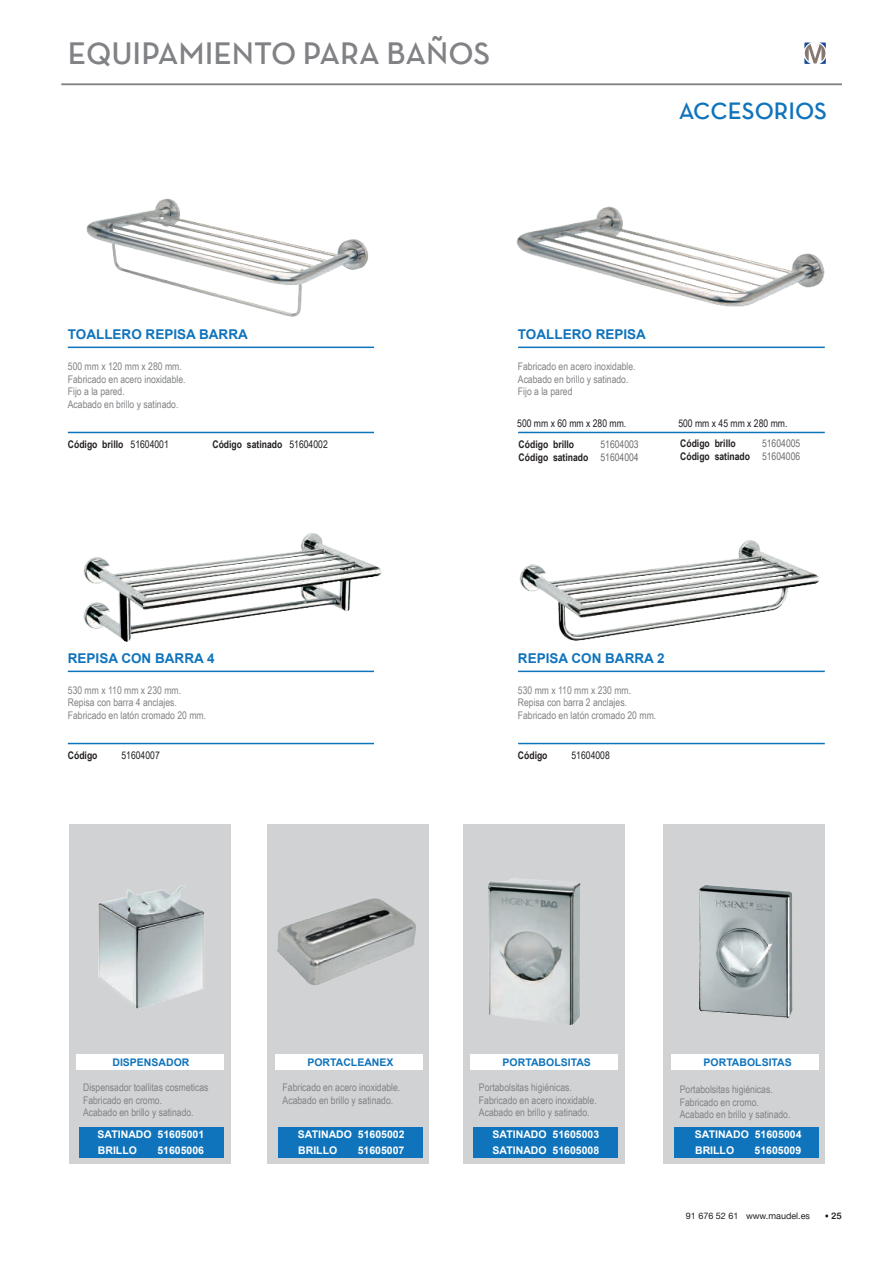
<style>
.page{position:relative;width:893px;height:1263px;background:#fff}
.page>*{position:absolute;margin:0;border:0;box-sizing:border-box;transform-origin:0 0}
.t1{font:31.5px "Neutra Text Demi SC";color:#808285}
.t2{font:24px "Neutra Text Demi SC";color:#1074bc}
.t3{font:700 13.5px "Arial";color:#1074bc}
.t4{font:10.5px/12.6px "Arial Narrow";color:#808285}
.t5{font:700 10.5px/15.5px "Arial";color:#fff}
.t6{font:700 10.5px "Arial Narrow";color:#231f20}
.t7{font:10.5px/12.9px "Arial Narrow";color:#6c6d70;text-align:right}
.t8{font:10.5px "Arial Narrow";color:#231f20}
.t9{font:700 10.5px "Arial";color:#1074bc}
.t10{font:9px "Helvetica Neue";color:#231f20}
.t11{font:9px "Arial Rounded MT Bold";color:#231f20}
.s1{font-weight:400}
.s2{font-weight:700;color:#231f20}
</style>
<div class="page">
<div style="left:70px;top:824px;width:161px;height:340px;background:#d1d2d4"></div>
<div style="left:80px;top:1127px;width:144px;height:31px;background:#1074bc"></div>
<div style="left:663px;top:824px;width:162px;height:340px;background:#d1d2d4"></div>
<div style="left:464px;top:824px;width:161px;height:340px;background:#d1d2d4"></div>
<div style="left:267px;top:824px;width:161px;height:340px;background:#d1d2d4"></div>
<div style="left:278px;top:1127px;width:145px;height:31px;background:#1074bc"></div>
<div style="left:474px;top:1127px;width:144px;height:31px;background:#1074bc"></div>
<div style="left:675px;top:1127px;width:144px;height:15px;background:#1074bc"></div>
<div style="left:675px;top:1142px;width:144px;height:16px;background:#1074bc"></div>
<img style="left:86px;top:198px;width:283px;height:119px">
<img style="left:516px;top:206px;width:309px;height:101px">
<div style="left:77px;top:1054px;width:147px;height:16px;background:#fff"></div>
<img style="left:83px;top:533px;width:299px;height:109px">
<img style="left:519px;top:540px;width:301px;height:101px">
<img style="left:699px;top:885px;width:94px;height:133px">
<img style="left:277px;top:898px;width:139px;height:87px">
<img style="left:98px;top:885px;width:106px;height:124px">
<img style="left:488px;top:878px;width:93px;height:147px">
<div style="left:275px;top:1054px;width:148px;height:16px;background:#fff"></div>
<div style="left:471px;top:1054px;width:147px;height:16px;background:#fff"></div>
<div style="left:672px;top:1054px;width:147px;height:16px;background:#fff"></div>
<hr style="left:68px;top:347px;width:306px;height:1px;background:#1074bc">
<hr style="left:518px;top:347px;width:307px;height:1px;background:#1074bc">
<hr style="left:68px;top:432px;width:306px;height:1px;background:#1074bc">
<hr style="left:518px;top:432px;width:307px;height:1px;background:#1074bc">
<hr style="left:68px;top:671px;width:306px;height:1px;background:#1074bc">
<hr style="left:518px;top:671px;width:307px;height:1px;background:#1074bc">
<hr style="left:68px;top:743px;width:306px;height:1px;background:#1074bc">
<hr style="left:518px;top:743px;width:307px;height:1px;background:#1074bc">
<hr style="left:61px;top:84px;width:781px;height:1px;background:#808285">
<svg style="left:804px;top:43px;width:22px;height:21px"></svg>
<h1 class="t1" style="left:68px;top:41px;width:424px">EQUIPAMIENTO PARA BAÑOS</h1>
<h2 class="t2" style="left:679px;top:102px;width:150px">ACCESORIOS</h2>
<p class="t3" style="left:68px;top:327px;width:181px">TOALLERO REPISA BARRA</p>
<p class="t4" style="left:68px;top:360px;width:119px">500 mm x 120 mm x 280 mm.<br>Fabricado en acero inoxidable.<br>Fijo a la pared.<br>Acabado en brillo y satinado.</p>
<p class="t3" style="left:518px;top:327px;width:130px">TOALLERO REPISA</p>
<p class="t4" style="left:518px;top:360px;width:119px">Fabricado en acero inoxidable.<br>Acabado en brillo y satinado.<br>Fijo a la pared</p>
<p class="t8" style="left:517px;top:417px;width:111px">500 mm x 60 mm x 280 mm.</p>
<p class="t8" style="left:678px;top:417px;width:111px">500 mm x 45 mm x 280 mm.</p>
<p class="t6" style="left:68px;top:438px;width:102px">Código brillo <span class="s1">51604001</span></p>
<p class="t7" style="left:519px;top:438px;width:122px">51604003<br><span class="s2">Código satinado</span> 51604004</p>
<p class="t6" style="left:680px;top:438px;width:57px">Código brillo</p>
<p class="t7" style="left:680px;top:437px;width:122px">51604005<br><span class="s2">Código satinado</span> 51604006</p>
<p class="t6" style="left:212px;top:438px;width:117px">Código satinado <span class="s1">51604002</span></p>
<p class="t6" style="left:519px;top:438px;width:57px">Código brillo</p>
<p class="t3" style="left:68px;top:651px;width:148px">REPISA CON BARRA 4</p>
<p class="t4" style="left:68px;top:684px;width:140px">530 mm x 110 mm x 230 mm.<br>Repisa con barra 4 anclajes.<br>Fabricado en latón cromado 20 mm.</p>
<p class="t3" style="left:518px;top:651px;width:148px">REPISA CON BARRA 2</p>
<p class="t4" style="left:518px;top:683px;width:140px">530 mm x 110 mm x 230 mm.<br>Repisa con barra 2 anclajes.<br>Fabricado en latón cromado 20 mm.</p>
<p class="t6" style="left:68px;top:749px;width:31px">Código</p>
<p class="t8" style="left:121px;top:749px;width:40px">51604007</p>
<p class="t6" style="left:518px;top:749px;width:31px">Código</p>
<p class="t8" style="left:571px;top:749px;width:40px">51604008</p>
<p class="t9" style="left:112px;top:1056px;width:79px">DISPENSADOR</p>
<p class="t4" style="left:83px;top:1081px;width:127px">Dispensador toallitas cosmeticas<br>Fabricado en cromo.<br>Acabado en brillo y satinado.</p>
<p class="t5" style="left:98px;top:1127px;width:108px">SATINADO 51605001<br>BRILLO</p>
<p class="t5" style="left:157px;top:1142px;width:48px">51605006</p>
<p class="t9" style="left:307px;top:1056px;width:88px">PORTACLEANEX</p>
<p class="t4" style="left:283px;top:1081px;width:119px">Fabricado en acero inoxidable.<br>Acabado en brillo y satinado.</p>
<p class="t5" style="left:298px;top:1127px;width:108px">SATINADO 51605002<br>BRILLO</p>
<p class="t5" style="left:358px;top:1142px;width:48px">51605007</p>
<p class="t9" style="left:503px;top:1056px;width:90px">PORTABOLSITAS</p>
<p class="t4" style="left:479px;top:1081px;width:119px">Portabolsitas higiénicas.<br>Fabricado en acero inoxidable.<br>Acabado en brillo y satinado.</p>
<p class="t9" style="left:704px;top:1056px;width:90px">PORTABOLSITAS</p>
<p class="t4" style="left:680px;top:1083px;width:112px">Portabolsitas higiénicas.<br>Fabricado en cromo.<br>Acabado en brillo y satinado.</p>
<p class="t5" style="left:493px;top:1127px;width:108px">SATINADO 51605003<br>SATINADO 51605008</p>
<p class="t5" style="left:695px;top:1127px;width:108px">SATINADO 51605004<br>BRILLO</p>
<p class="t5" style="left:755px;top:1142px;width:48px">51605009</p>
<p class="t10" style="left:686px;top:1210px;width:126px">91 676 52 61 www.maudel.es</p>
<p class="t11" style="left:831px;top:1210px;width:12px">25</p>
</div>
